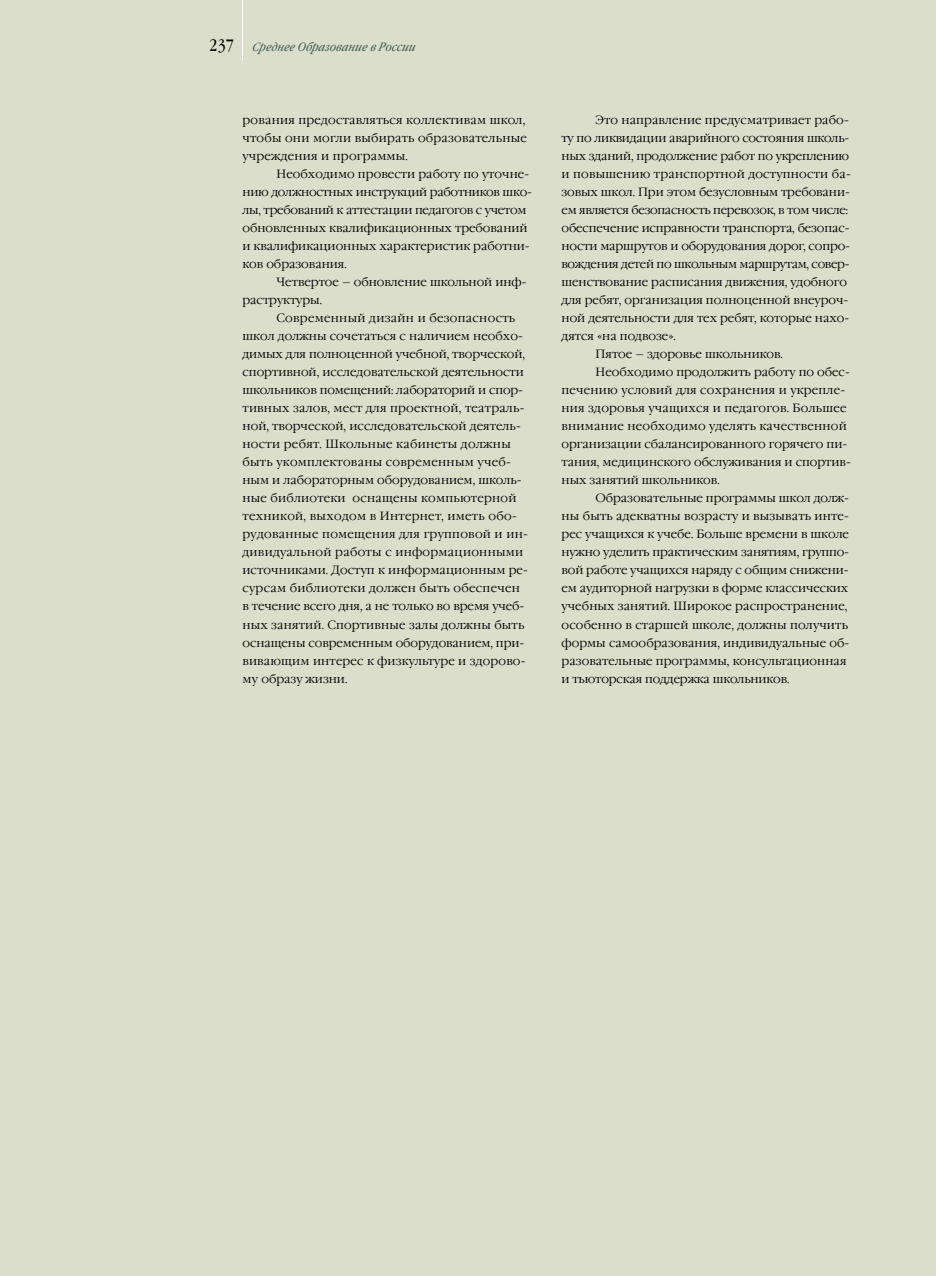
<style>
.page{position:relative;width:936px;height:1276px;background:#fff}
.page>*{position:absolute;margin:0;border:0;box-sizing:border-box;transform-origin:0 0}
.t1{font:300 12px/18px "Garamond C";color:#000}
.t2{font:300 12px/18px "Garamond C";letter-spacing:.02em;color:#000}
.t3{font:300 12px "Garamond C";letter-spacing:-.025em;color:#000}
.t4{font:italic 12px "Garamond Book Narrow C";letter-spacing:.01em;color:#3e5e57}
.s1{font-style:normal;font-size:16.5px;color:#000}
</style>
<div class="page">
<div style="left:0;top:0;width:935px;height:1276px;background:#dbdeca"></div>
<hr style="left:242px;top:0;width:1px;height:61px;background:#fff">
<p class="t4" style="left:209px;top:40px;width:210px"><span class="s1">2 3 7</span> Среднее Образование в России</p>
<p class="t2" style="left:242px;top:112px;width:286px">рования предоставляться коллективам школ, чтобы они могли выбирать образовательные учреждения и программы.</p>
<p class="t1" style="left:242px;top:166px;width:291px;text-indent:34px">Необходимо провести работу по уточне&shy;нию должностных инструкций работников шко&shy;лы, требований к аттестации педагогов с учетом обновленных квалификационных требований и квалификационных характеристик работни&shy;ков образования.</p>
<p class="t1" style="left:242px;top:274px;width:285px;text-indent:34px">Четвертое – обновление школьной инф&shy;раструктуры.</p>
<p class="t1" style="left:242px;top:310px;width:287px;text-indent:34px">Современный дизайн и безопасность школ должны сочетаться с наличием необхо&shy;димых для полноценной учебной, творческой, спортивной, исследовательской деятельности школьников помещений: лабораторий и спор&shy;тивных залов, мест для проектной, театраль&shy;ной, творческой, исследовательской деятель&shy;ности ребят. Школьные кабинеты должны быть укомплектованы современным учеб&shy;ным и лабораторным оборудованием, школь&shy;ные библиотеки оснащены компьютерной техникой, выходом в Интернет, иметь обо&shy;рудованные помещения для групповой и ин&shy;дивидуальной работы с информационными источниками. Доступ к информационным ре&shy;сурсам библиотеки должен быть обеспечен в течение всего дня, а не только во время учеб&shy;ных занятий. Спортивные залы должны быть оснащены современным оборудованием, при&shy;вивающим интерес к физкультуре и здорово&shy;му образу жизни.</p>
<p class="t1" style="left:595px;top:112px;width:255px">Это направление предусматривает рабо-</p>
<p class="t1" style="left:561px;top:130px;width:289px">ту по ликвидации аварийного состояния школь-</p>
<p class="t1" style="left:561px;top:148px;width:289px">ных зданий, продолжение работ по укреплению</p>
<p class="t2" style="left:561px;top:166px;width:291px">и повышению транспортной доступности ба-</p>
<p class="t1" style="left:561px;top:184px;width:290px">зовых школ. При этом безусловным требовани-</p>
<p class="t3" style="left:561px;top:204px;width:288px">ем является безопасность перевозок, в том числе:</p>
<p class="t1" style="left:561px;top:220px;width:289px">обеспечение исправности транспорта, безопас-</p>
<p class="t1" style="left:561px;top:238px;width:290px">ности маршрутов и оборудования дорог, сопро-</p>
<p class="t3" style="left:561px;top:258px;width:289px">вождения детей по школьным маршрутам, совер-</p>
<p class="t1" style="left:561px;top:274px;width:287px">шенствование расписания движения, удобного</p>
<p class="t1" style="left:561px;top:292px;width:288px">для ребят, организация полноценной внеуроч-</p>
<p class="t1" style="left:561px;top:310px;width:289px">ной деятельности для тех ребят, которые нахо-</p>
<p class="t1" style="left:561px;top:328px;width:116px">дятся «на подвозе».</p>
<p class="t1" style="left:595px;top:346px;width:189px">Пятое – здоровье школьников.</p>
<p class="t1" style="left:595px;top:364px;width:256px">Необходимо продолжить работу по обес-</p>
<p class="t2" style="left:561px;top:382px;width:285px">печению условий для сохранения и укрепле-</p>
<p class="t2" style="left:561px;top:400px;width:286px">ния здоровья учащихся и педагогов. Большее</p>
<p class="t2" style="left:561px;top:418px;width:287px">внимание необходимо уделять качественной</p>
<p class="t1" style="left:561px;top:436px;width:287px">организации сбалансированного горячего пи-</p>
<p class="t1" style="left:561px;top:454px;width:291px">тания, медицинского обслуживания и спортив-</p>
<p class="t1" style="left:561px;top:472px;width:160px">ных занятий школьников.</p>
<p class="t1" style="left:595px;top:490px;width:255px">Образовательные программы школ долж-</p>
<p class="t1" style="left:561px;top:508px;width:289px">ны быть адекватны возрасту и вызывать инте-</p>
<p class="t1" style="left:561px;top:526px;width:289px">рес учащихся к учебе. Больше времени в школе</p>
<p class="t1" style="left:561px;top:544px;width:289px">нужно уделить практическим занятиям, группо-</p>
<p class="t1" style="left:561px;top:562px;width:288px">вой работе учащихся наряду с общим снижени-</p>
<p class="t1" style="left:561px;top:580px;width:288px">ем аудиторной нагрузки в форме классических</p>
<p class="t1" style="left:561px;top:598px;width:287px">учебных занятий. Широкое распространение,</p>
<p class="t1" style="left:561px;top:616px;width:288px">особенно в старшей школе, должны получить</p>
<p class="t1" style="left:561px;top:634px;width:289px">формы самообразования, индивидуальные об-</p>
<p class="t1" style="left:561px;top:652px;width:286px">разовательные программы, консультационная</p>
<p class="t1" style="left:561px;top:670px;width:229px">и тьюторская поддержка школьников.</p>
</div>
